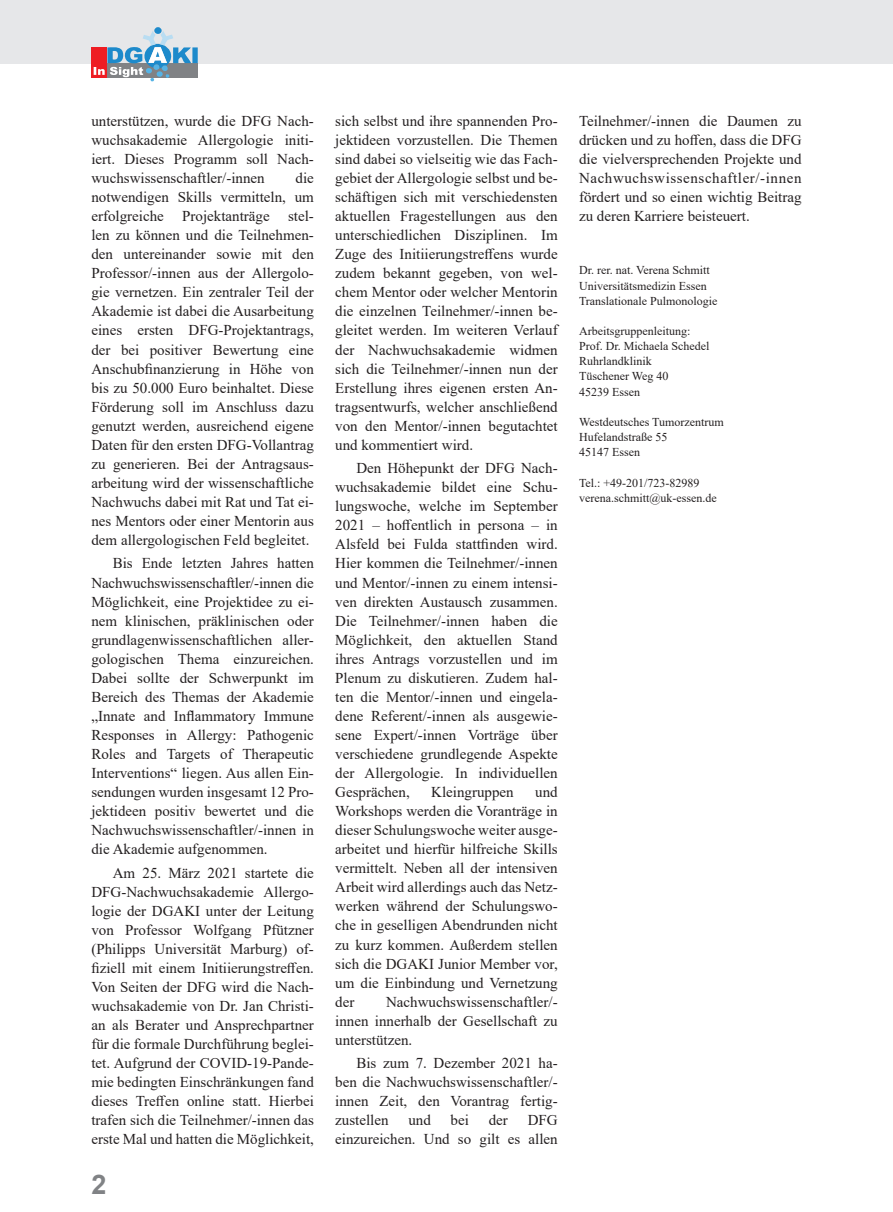
<style>
.page{position:relative;width:893px;height:1212px;background:#fff}
.page>*{position:absolute;margin:0;border:0;box-sizing:border-box;transform-origin:0 0}
.t1{font:700 27px "Arial";color:#808285}
.t2{font:15px/19px "Times New Roman";color:#231f20;text-align:justify}
.t3{font:12px/15.1px "Times New Roman";color:#231f20}
</style>
<div class="page">
<div style="left:0;top:0;width:893px;height:64px;background:#e6e7e9"></div>
<div style="left:91px;top:47px;width:16px;height:31px;background:#ee1d23"></div>
<svg style="left:94px;top:27px;width:104px;height:54px"></svg>
<p class="t2" style="left:91px;top:111px;width:224px">unterstützen, wurde die DFG Nach&shy;wuchsakademie Allergologie initi&shy;iert. Dieses Programm soll Nach&shy;wuchswissenschaftler/-innen</p>
<p class="t2" style="left:91px;top:168px;width:224px;text-indent:204px">die notwendigen Skills vermitteln, um erfolgreiche Projektanträge stel&shy;len zu können und die Teilnehmen&shy;den untereinander sowie mit den Professor/-innen aus der Allergolo&shy;gie vernetzen. Ein zentraler Teil der Akademie ist dabei die Ausarbeitung eines ersten DFG-Projektantrags, der bei positiver Bewertung eine Anschubfinanzierung in Höhe von bis zu 50.000 Euro beinhaltet. Diese Förderung soll im Anschluss dazu genutzt werden, ausreichend eigene Daten für den ersten DFG-Vollantrag zu generieren. Bei der Antragsaus&shy;arbeitung wird der wissenschaftliche Nachwuchs dabei mit Rat und Tat ei&shy;nes Mentors oder einer Mentorin aus dem allergologischen Feld begleitet.</p>
<p class="t2" style="left:91px;top:553px;width:224px;text-indent:21px">Bis Ende letzten Jahres hatten Nachwuchswissenschaftler/-innen die Möglichkeit, eine Projektidee zu ei&shy;nem klinischen, präklinischen oder grundlagenwissenschaftlichen aller&shy;gologischen Thema einzureichen.<br>Dabei sollte der Schwerpunkt im Bereich des Themas der Akademie „Innate and Inflammatory Immune Responses in Allergy: Pathogenic Roles and Targets of Therapeutic Interventions“ liegen. Aus allen Ein&shy;sendungen wurden insgesamt 12 Pro&shy;jektideen positiv bewertet und die Nachwuchswissenschaftler/-innen in die Akademie aufgenommen.</p>
<p class="t2" style="left:91px;top:862px;width:224px;text-indent:21px">Am 25. März 2021 startete die DFG-Nachwuchsakademie Allergo&shy;logie der DGAKI unter der Leitung von Professor Wolfgang Pfützner (Philipps Universität Marburg) of&shy;fiziell mit einem Initiierungstreffen.<br>Von Seiten der DFG wird die Nach&shy;wuchsakademie von Dr. Jan Christi&shy;an als Berater und Ansprechpartner für die formale Durchführung beglei&shy;tet. Aufgrund der COVID-19-Pande&shy;mie bedingten Einschränkungen fand dieses Treffen online statt. Hierbei trafen sich die Teilnehmer/-innen das erste Mal und hatten die Möglichkeit,</p>
<h1 class="t1" style="left:91px;top:1165px;width:17px">2</h1>
<p class="t2" style="left:335px;top:111px;width:224px">sich selbst und ihre spannenden Pro&shy;jektideen vorzustellen. Die Themen sind dabei so vielseitig wie das Fach&shy;gebiet der Allergologie selbst und be&shy;schäftigen sich mit verschiedensten aktuellen Fragestellungen aus den unterschiedlichen Disziplinen. Im Zuge des Initiierungstreffens wurde zudem bekannt gegeben, von wel&shy;chem Mentor oder welcher Mentorin die einzelnen Teilnehmer/-innen be&shy;gleitet werden. Im weiteren Verlauf der Nachwuchsakademie widmen sich die Teilnehmer/-innen nun der Erstellung ihres eigenen ersten An&shy;tragsentwurfs, welcher anschließend von den Mentor/-innen begutachtet und kommentiert wird.</p>
<p class="t2" style="left:335px;top:458px;width:224px;text-indent:21px">Den Höhepunkt der DFG Nach&shy;wuchsakademie bildet eine Schu&shy;lungswoche, welche im September 2021 – hoffentlich in persona – in Alsfeld bei Fulda stattfinden wird.<br>Hier kommen die Teilnehmer/-innen und Mentor/-innen zu einem intensi&shy;ven direkten Austausch zusammen.<br>Die Teilnehmer/-innen haben die Möglichkeit, den aktuellen Stand ihres Antrags vorzustellen und im Plenum zu diskutieren. Zudem hal&shy;ten die Mentor/-innen und eingela&shy;dene Referent/-innen als ausgewie&shy;sene Expert/-innen Vorträge über verschiedene grundlegende Aspekte der Allergologie. In individuellen Gesprächen,</p>
<p class="t2" style="left:335px;top:782px;width:224px;text-indent:200px">und Workshops werden die Voranträge in dieser Schulungswoche weiter ausge&shy;arbeitet und hierfür hilfreiche Skills vermittelt. Neben all der intensiven Arbeit wird allerdings auch das Netz&shy;werken während der Schulungswo&shy;che in geselligen Abendrunden nicht zu kurz kommen. Außerdem stellen sich die DGAKI Junior Member vor, um die Einbindung und Vernetzung der</p>
<p class="t2" style="left:431px;top:782px;width:84px">Kleingruppen</p>
<p class="t2" style="left:335px;top:991px;width:224px;text-indent:51px">Nachwuchswissenschaftler/- innen innerhalb der Gesellschaft zu unterstützen.</p>
<p class="t2" style="left:335px;top:1053px;width:224px;text-indent:21px">Bis zum 7. Dezember 2021 ha&shy;ben die Nachwuchswissenschaftler/- innen Zeit, den Vorantrag fertig&shy;zustellen</p>
<p class="t2" style="left:408px;top:1110px;width:24px">und</p>
<p class="t2" style="left:451px;top:1110px;width:20px">bei</p>
<p class="t2" style="left:489px;top:1110px;width:21px">der</p>
<p class="t2" style="left:335px;top:1110px;width:224px;text-align:right">DFG<br>einzureichen. Und so gilt es allen</p>
<p class="t2" style="left:579px;top:111px;width:224px">Teilnehmer/-innen die Daumen zu drücken und zu hoffen, dass die DFG die vielversprechenden Projekte und Nachwuchswissenschaftler/-innen fördert und so einen wichtig Beitrag zu deren Karriere beisteuert.</p>
<p class="t3" style="left:579px;top:262px;width:140px">Dr. rer. nat. Verena Schmitt<br>Universitätsmedizin Essen<br>Translationale Pulmonologie</p>
<p class="t3" style="left:579px;top:323px;width:132px">Arbeitsgruppenleitung:<br>Prof. Dr. Michaela Schedel<br>Ruhrlandklinik<br>Tüschener Weg 40<br>45239 Essen</p>
<p class="t3" style="left:579px;top:414px;width:146px">Westdeutsches Tumorzentrum<br>Hufelandstraße 55<br>45147 Essen</p>
<p class="t3" style="left:579px;top:474px;width:139px">Tel.: +49-201/723-82989 verena.schmitt@uk-essen.de</p>
</div>
